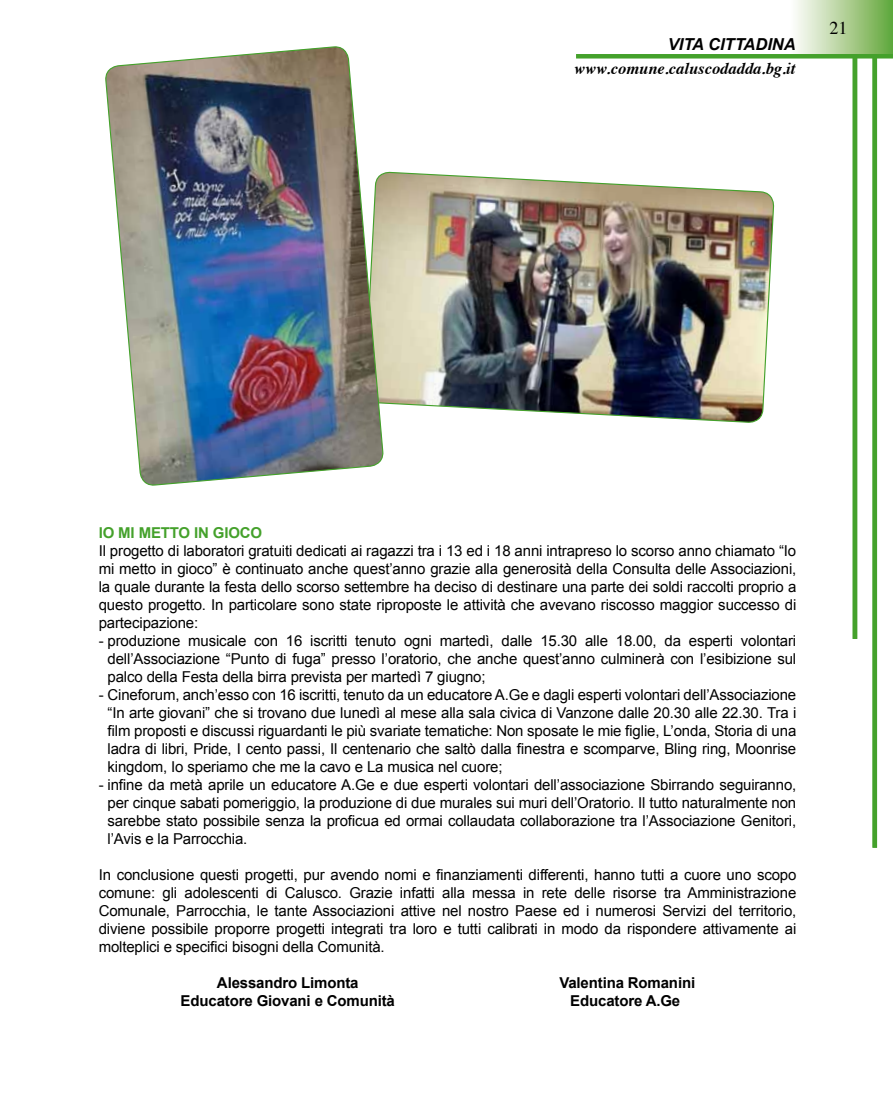
<style>
.page{position:relative;width:893px;height:1106px;background:#fff}
.page>*{position:absolute;margin:0;border:0;box-sizing:border-box;transform-origin:0 0}
.t1{font:18px "Times";color:#000}
.t2{font:italic 700 16.5px "Times";color:#000}
.t3{font:italic 700 16.5px "Arial";color:#000}
.t4{font:15px/18px "Arial";letter-spacing:-.01em;color:#000;text-align:justify}
.t5{font:700 15px "Arial";letter-spacing:-.01em;color:#000}
.t6{font:700 15px "Arial";color:#44a12b}
</style>
<div class="page">
<img style="left:384px;top:171px;width:391px;height:252px">
<div style="left:872px;top:1px;width:5px;height:846px;background:#44a12b"></div>
<hr style="left:853px;top:1px;width:4px;height:638px;background:#44a12b">
<div style="left:786px;top:0;width:107px;height:55px;background:linear-gradient(to right,#fff,#65a73c)"></div>
<div style="left:576px;top:54px;width:317px;height:5px;background:#44a12b"></div>
<img style="left:105px;top:46px;width:279px;height:440px">
<p class="t3" style="left:668px;top:33px;width:129px">VITA CITTADINA</p>
<p class="t2" style="left:574px;top:53px;width:223px">www.comune.caluscodadda.bg.it</p>
<p class="t1" style="left:829px;top:11px;width:19px">21</p>
<p class="t6" style="left:99px;top:523px;width:51px">Iomi metto</p>
<p class="t6" style="left:194px;top:523px;width:30px">in gioco</p>
<p class="t4" style="left:99px;top:542px;width:699px">Il progetto di laboratori gratuiti dedicati ai ragazzi tra i 13 ed i 18 anni intrapreso lo scorso anno chiamato “Io mi metto in gioco” è continuato anche quest’anno grazie alla generosità della Consulta delle Associazioni, la quale durante la festa dello scorso settembre ha deciso di destinare una parte dei soldi raccolti proprio a questo progetto. In particolare sono state riproposte le attività che avevano riscosso maggior successo di partecipazione:</p>
<p class="t4" style="left:108px;top:632px;width:690px;text-indent:-9px">- produzione musicale con 16 iscritti tenuto ogni martedì, dalle 15.30 alle 18.00, da esperti volontari dell’Associazione “Punto di fuga” presso l’oratorio, che anche quest’anno culminerà con l’esibizione sul palco della Festa della birra prevista per martedì 7 giugno;</p>
<p class="t4" style="left:108px;top:686px;width:690px;text-indent:-9px">- Cineforum, anch’esso con 16 iscritti, tenuto da un educatore A.Ge e dagli esperti volontari dell’Associazione “In arte giovani” che si trovano due lunedì al mese alla sala civica di Vanzone dalle 20.30 alle 22.30. Tra i film proposti e discussi riguardanti le più svariate tematiche: Non sposate le mie figlie, L’onda, Storia di una ladra di libri, Pride, I cento passi, Il centenario che saltò dalla finestra e scomparve, Bling ring, Moonrise kingdom, Io speriamo che me la cavo e La musica nel cuore;</p>
<p class="t4" style="left:108px;top:776px;width:690px;text-indent:-9px">- infine da metà aprile un educatore A.Ge e due esperti volontari dell’associazione Sbirrando seguiranno, per cinque sabati pomeriggio, la produzione di due murales sui muri dell’Oratorio. Il tutto naturalmente non sarebbe stato possibile senza la proficua ed ormai collaudata collaborazione tra l’Associazione Genitori, l’Avis e la Parrocchia.</p>
<p class="t4" style="left:99px;top:866px;width:699px">In conclusione questi progetti, pur avendo nomi e finanziamenti differenti, hanno tutti a cuore uno scopo comune: gli adolescenti di Calusco. Grazie infatti alla messa in rete delle risorse tra Amministrazione Comunale, Parrocchia, le tante Associazioni attive nel nostro Paese ed i numerosi Servizi del territorio, diviene possibile proporre progetti integrati tra loro e tutti calibrati in modo da rispondere attivamente ai molteplici e specifici bisogni della Comunità.</p>
<p class="t5" style="left:217px;top:973px;width:143px">Alessandro Limonta</p>
<p class="t5" style="left:559px;top:973px;width:137px">Valentina Romanini</p>
<p class="t5" style="left:181px;top:991px;width:216px">Educatore Giovani e Comunità</p>
<p class="t5" style="left:570px;top:991px;width:112px">Educatore A.Ge</p>
</div>
